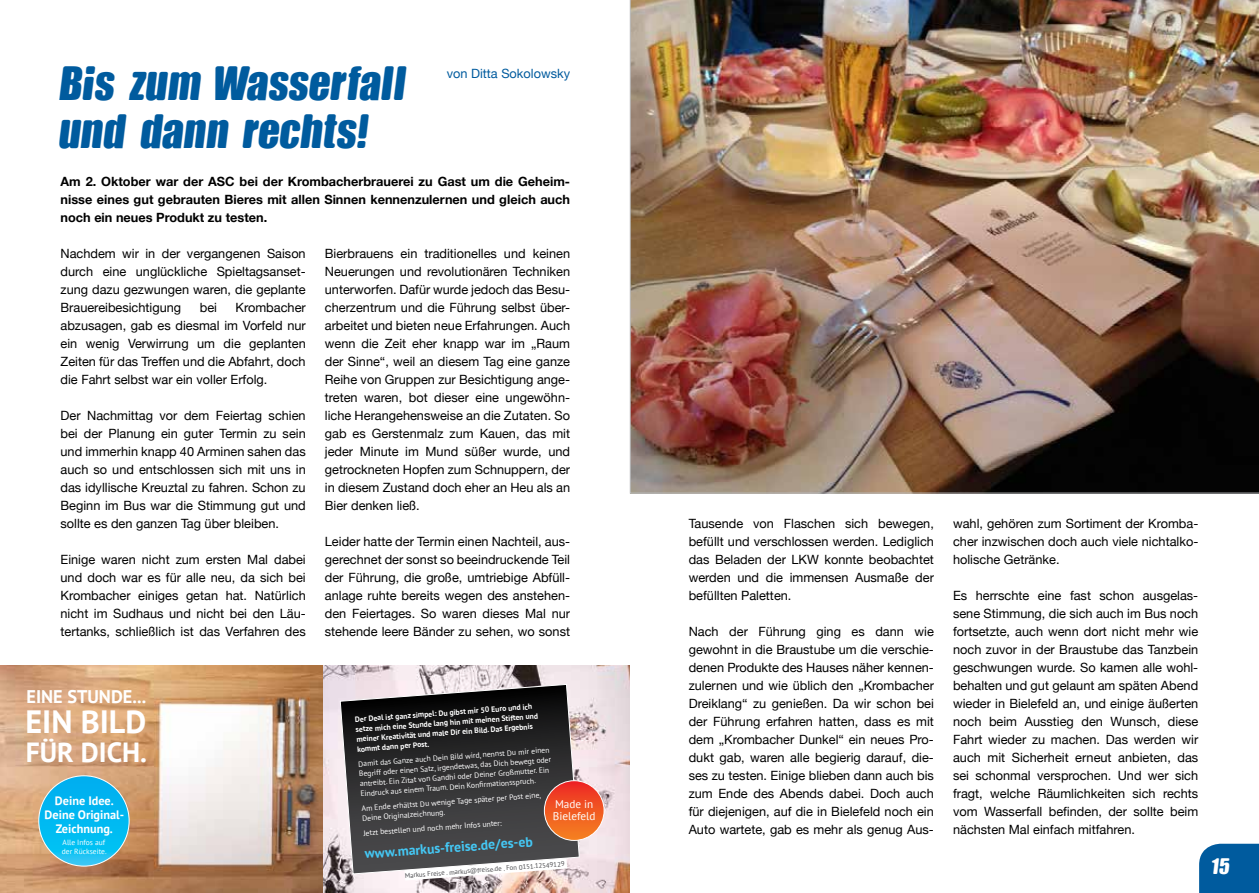
<style>
.page{position:relative;width:1259px;height:893px;background:#fff}
.page>*{position:absolute;margin:0;border:0;box-sizing:border-box;transform-origin:0 0}
.t1{font:45px/48px "Arminia";letter-spacing:-.015em;color:#005b9e}
.t2{font:700 32.1px "PT Sans";color:#fff}
.t3{font:700 27.75px "PT Sans";color:#fff}
.t4{font:21px "Arminia";color:#fff}
.t5{font:700 18.3px "PT Sans";color:#fff}
.t6{font:700 13.65px "PT Sans";color:#44c8f5}
.t7{font:12.75px/18px "Helvetica Neue";color:#000;text-align:justify}
.t8{font:700 12.75px/18px "Helvetica Neue";color:#000;text-align:justify}
.t9{font:12.75px "Helvetica Neue";color:#005b9e}
.t10{font:700 12.3px/14.1px "PT Sans";color:#fff;text-align:center}
.t11{font:11.25px/12.3px "PT Sans";color:#fff}
.t12{font:10.8px "PT Sans";color:#fff}
.t13{font:7.65px/9.9px "PT Sans";color:#fff}
.t14{font:700 7.65px/10.1px "PT Sans";color:#fff}
.t15{font:7.5px/8.7px "PT Sans";color:#fff}
.t16{font:6.75px "PT Sans";color:#4a4a4d}
</style>
<div class="page">
<div style="left:1199px;top:844px;width:60px;height:49px;background:#005b9e"></div>
<img style="left:322px;top:665px;width:307px;height:228px">
<img style="left:0;top:665px;width:322px;height:228px">
<svg style="left:39px;top:776px;width:90px;height:90px;background:#07baf1"></svg>
<svg style="left:340px;top:684px;width:240px;height:190px;background:#434243"></svg>
<svg style="left:404px;top:858px;width:163px;height:22px"></svg>
<svg style="left:544px;top:781px;width:60px;height:59px;background:#f05926"></svg>
<div style="left:544px;top:780px;width:60px;height:61px;border:1px solid #fff;border-radius:50%"></div>
<img style="left:630px;top:0;width:629px;height:493px">
<h1 class="t1" style="left:59px;top:60px;width:349px">Bis zum Wasserfall und dann rechts!</h1>
<p class="t9" style="left:447px;top:64px;width:125px">von Ditta Sokolowsky</p>
<p class="t8" style="left:61px;top:173px;width:511px">Am 2. Oktober war der ASC bei der Krombacherbrauerei zu Gast um die Geheim&shy;nisse eines gut gebrauten Bieres mit allen Sinnen kennenzulernen und gleich auch noch ein neues Produkt zu testen.</p>
<p class="t7" style="left:61px;top:245px;width:247px">Nachdem wir in der vergangenen Saison durch eine unglückliche Spieltagsanset&shy;zung dazu gezwungen waren, die geplante Brauereibesichtigung</p>
<p class="t7" style="left:61px;top:299px;width:247px;text-indent:175px">Krombacher abzusagen, gab es diesmal im Vorfeld nur ein wenig Verwirrung um die geplanten Zeiten für das Treffen und die Abfahrt, doch die Fahrt selbst war ein voller Erfolg.</p>
<p class="t7" style="left:61px;top:407px;width:247px">Der Nachmittag vor dem Feiertag schien bei der Planung ein guter Termin zu sein und immerhin knapp 40 Arminen sahen das auch so und entschlossen sich mit uns in das idyllische Kreuztal zu fahren. Schon zu Beginn im Bus war die Stimmung gut und sollte es den ganzen Tag über bleiben.</p>
<p class="t7" style="left:61px;top:551px;width:247px">Einige waren nicht zum ersten Mal dabei und doch war es für alle neu, da sich bei Krombacher einiges getan hat. Natürlich nicht im Sudhaus und nicht bei den Läu&shy;tertanks, schließlich ist das Verfahren des</p>
<p class="t7" style="left:200px;top:299px;width:19px">bei</p>
<p class="t7" style="left:325px;top:245px;width:247px">Bierbrauens ein traditionelles und keinen Neuerungen und revolutionären Techniken unterworfen. Dafür wurde jedoch das Besu&shy;cherzentrum und die Führung selbst über&shy;arbeitet und bieten neue Erfahrungen. Auch wenn die Zeit eher knapp war im „Raum der Sinne“, weil an diesem Tag eine ganze Reihe von Gruppen zur Besichtigung ange&shy;treten waren, bot dieser eine ungewöhn&shy;liche Herangehensweise an die Zutaten. So gab es Gerstenmalz zum Kauen, das mit jeder Minute im Mund süßer wurde, und getrockneten Hopfen zum Schnuppern, der in diesem Zustand doch eher an Heu als an Bier denken ließ.</p>
<p class="t7" style="left:325px;top:533px;width:247px">Leider hatte der Termin einen Nachteil, aus&shy;gerechnet der sonst so beeindruckende Teil der Führung, die große, umtriebige Abfüll&shy;anlage ruhte bereits wegen des anstehen&shy;den Feiertages. So waren dieses Mal nur stehende leere Bänder zu sehen, wo sonst</p>
<h3 class="t5" style="left:26px;top:685px;width:121px">EINE STUNDE...</h3>
<h2 class="t2" style="left:26px;top:701px;width:122px">EIN BILD</h2>
<h3 class="t3" style="left:26px;top:734px;width:123px">FÜR DICH.</h3>
<p class="t10" style="left:45px;top:793px;width:81px">Deine Idee.<br>Deine Original-<br>Zeichnung.</p>
<p class="t15" style="left:62px;top:838px;width:46px">Alle Infos auf der Rückseite.</p>
<p class="t14" style="left:355px;top:714px;width:184px;rotate:-4deg">Der Deal ist ganz simpel: Du gibst mir 50 Euro und ich setze mich eine Stunde lang hin mit meinen Stiften und meiner Kreativität und male Dir ein Bild. Das Ergebnis kommt dann per Post.</p>
<p class="t13" style="left:358px;top:758px;width:194px;rotate:-4deg">Damit das Ganze auch Dein Bild wird, nennst Du mir einen Begriff oder einen Satz, irgendetwas, das Dich bewegt oder antreibt. Ein Zitat von Gandhi oder Deiner Großmutter. Ein Eindruck aus einem Traum. Dein Konfi rmationsspruch.</p>
<p class="t13" style="left:361px;top:803px;width:181px;rotate:-4deg">Am Ende erhältst Du wenige Tage später per Post eine,<br>Deine Originalzeichnung.</p>
<p class="t13" style="left:363px;top:828px;width:140px;rotate:-4deg">Jetzt bestellen und noch mehr Infos unter:</p>
<p class="t6" style="left:364px;top:844px;width:170px;rotate:-4deg">www.markus-freise.de/es-eb</p>
<p class="t16" style="left:404px;top:871px;width:162px;rotate:-4deg">Markus Freise . markus@freise.de . Fon 0151.12549129</p>
<p class="t12" style="left:526px;top:767px;width:38px">Made in</p>
<p class="t11" style="left:553px;top:797px;width:44px">Made in<br>Bielefeld</p>
<p class="t7" style="left:688px;top:515px;width:247px">Tausende von Flaschen sich bewegen, befüllt und verschlossen werden. Lediglich das Beladen der LKW konnte beobachtet werden und die immensen Ausmaße der befüllten Paletten.</p>
<p class="t7" style="left:688px;top:623px;width:247px">Nach der Führung ging es dann wie gewohnt in die Braustube um die verschie&shy;denen Produkte des Hauses näher kennen&shy;zulernen und wie üblich den „Krombacher Dreiklang“ zu genießen. Da wir schon bei der Führung erfahren hatten, dass es mit dem „Krombacher Dunkel“ ein neues Pro&shy;dukt gab, waren alle begierig darauf, die&shy;ses zu testen. Einige blieben dann auch bis zum Ende des Abends dabei. Doch auch für diejenigen, auf die in Bielefeld noch ein Auto wartete, gab es mehr als genug Aus-</p>
<p class="t7" style="left:953px;top:515px;width:247px">wahl, gehören zum Sortiment der Kromba&shy;cher inzwischen doch auch viele nichtalko&shy;holische Getränke.</p>
<p class="t7" style="left:953px;top:587px;width:247px">Es herrschte eine fast schon ausgelas&shy;sene Stimmung, die sich auch im Bus noch fortsetzte, auch wenn dort nicht mehr wie noch zuvor in der Braustube das Tanzbein geschwungen wurde. So kamen alle wohl&shy;behalten und gut gelaunt am späten Abend wieder in Bielefeld an, und einige äußerten noch beim Ausstieg den Wunsch, diese Fahrt wieder zu machen. Das werden wir auch mit Sicherheit erneut anbieten, das sei schonmal versprochen. Und wer sich fragt, welche Räumlichkeiten sich rechts vom Wasserfall befinden, der sollte beim nächsten Mal einfach mitfahren.</p>
<h3 class="t4" style="left:1212px;top:855px;width:19px">15</h3>
</div>
